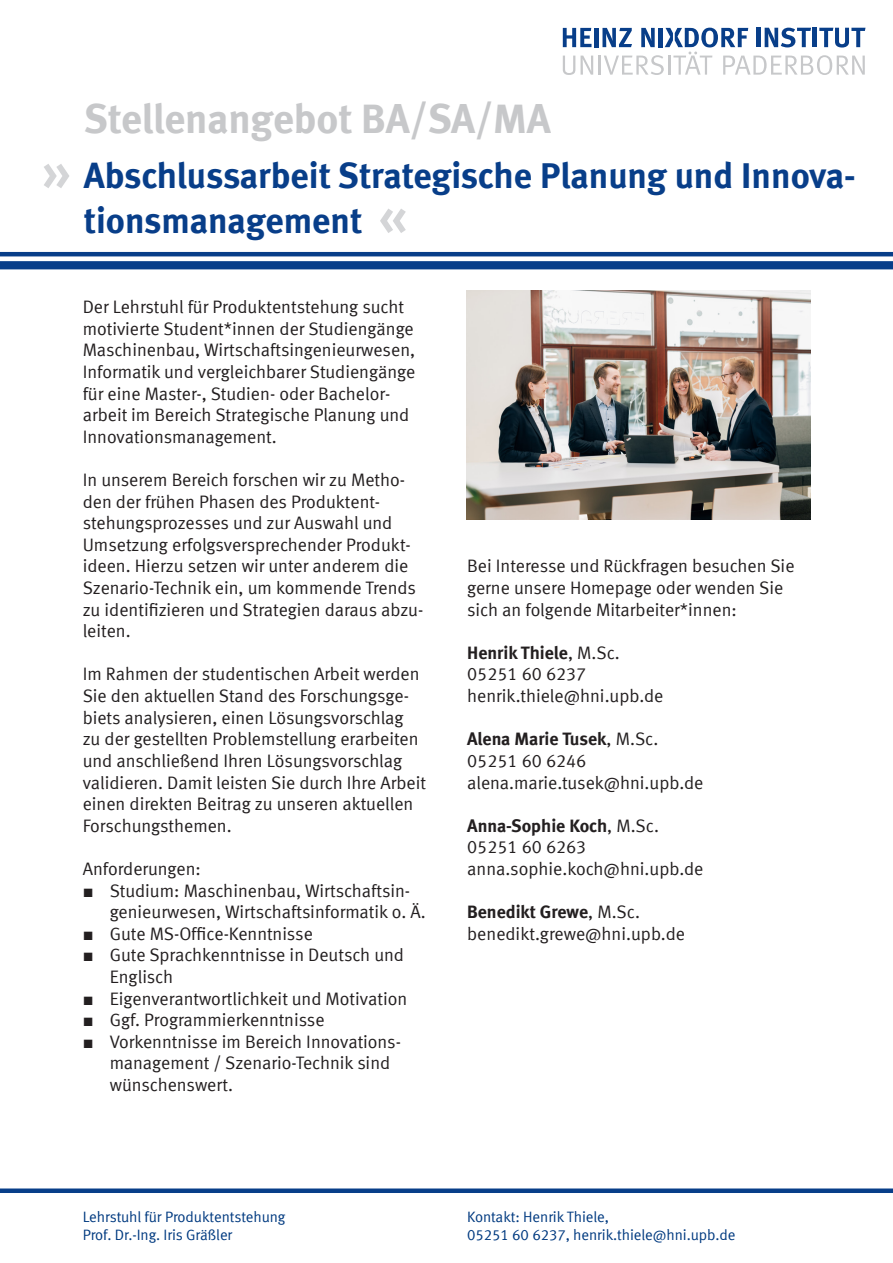
<style>
.page{position:relative;width:893px;height:1263px;background:#fff}
.page>*{position:absolute;margin:0;border:0;box-sizing:border-box;transform-origin:0 0}
.t1{font:52.5px "Meta Bold Caps";color:#d4d5d7}
.Ausschreibungsart{font:41.25px "Meta Bold LF";letter-spacing:-.005em;color:#c7c8ca}
.Ausschreibungsart-2{font:36px/45px "Meta Bold LF";color:#083e89}
.Fließtext{font:18px/21.6px "Meta Normal LF";color:#231f20}
.Fließtext-2{font:700 18px "Meta";color:#231f20}
.Fußzeile_linksbündig{font:15px/18px "Meta Normal LF";letter-spacing:-.005em;color:#003a80}
.s1{font-family:"Arial"}
.s2{font-family:"Meta Normal LF";font-weight:400}
</style>
<div class="page">
<svg style="left:563px;top:28px;width:28px;height:19px"></svg>
<hr style="left:594px;top:28px;width:4px;height:19px;background:#083e89">
<svg style="left:563px;top:56px;width:12px;height:19px"></svg>
<svg style="left:581px;top:56px;width:12px;height:19px"></svg>
<hr style="left:598px;top:56px;width:3px;height:19px;background:#c7c8ca">
<svg style="left:602px;top:28px;width:263px;height:47px"></svg>
<hr style="left:0;top:252px;width:893px;height:4px;background:#083e89">
<div style="left:0;top:1188px;width:893px;height:5px;background:#083e89"></div>
<div style="left:0;top:261px;width:893px;height:8px;background:#083e89"></div>
<img style="left:466px;top:291px;width:344px;height:229px">
<p class="t1" style="left:42px;top:140px;width:30px">»</p>
<p class="Ausschreibungsart" style="left:84px;top:94px;width:468px">Stellenangebot BA/SA/MA</p>
<p class="Ausschreibungsart-2" style="left:84px;top:153px;width:773px">Abschlussarbeit Strategische Planung und Innova&shy;tionsmanagement</p>
<p class="Fließtext" style="left:83px;top:296px;width:334px">Der Lehrstuhl für Produktentstehung sucht motivierte Student*innen der Studiengänge Maschinenbau, Wirtschaftsingenieurwesen, Informatik und vergleichbarer Studiengänge für eine Master-, Studien- oder Bachelor&shy;arbeit im Bereich Strategische Planung und Innovationsmanagement.</p>
<p class="Fließtext" style="left:83px;top:469px;width:342px">In unserem Bereich forschen wir zu Metho&shy;den der frühen Phasen des Produktent&shy;stehungsprozesses und zur Auswahl und Umsetzung erfolgsversprechender Produkt&shy;ideen. Hierzu setzen wir unter anderem die Szenario-Technik ein, um kommende Trends zu identifizieren und Strategien daraus abzu&shy;leiten.</p>
<p class="Fließtext" style="left:83px;top:663px;width:345px">Im Rahmen der studentischen Arbeit werden Sie den aktuellen Stand des Forschungsge&shy;biets analysieren, einen Lösungsvorschlag<br>zu der gestellten Problemstellung erarbeiten und anschließend Ihren Lösungsvorschlag validieren. Damit leisten Sie durch Ihre Arbeit einen direkten Beitrag zu unseren aktuellen Forschungsthemen.</p>
<p class="Fließtext" style="left:83px;top:858px;width:120px">Anforderungen:</p>
<p class="Fließtext" style="left:110px;top:879px;width:318px;text-indent:-27px"><span class="s1">■</span> Studium: Maschinenbau, Wirtschaftsin&shy;genieurwesen, Wirtschaftsinformatik o. Ä.</p>
<p class="Fließtext" style="left:83px;top:922px;width:232px"><span class="s1">■</span> Gute MS-Office-Kenntnisse</p>
<p class="Fließtext" style="left:110px;top:944px;width:296px;text-indent:-27px"><span class="s1">■</span> Gute Sprachkenntnisse in Deutsch und<br>Englisch</p>
<p class="Fließtext" style="left:83px;top:987px;width:326px"><span class="s1">■</span> Eigenverantwortlichkeit und Motivation</p>
<p class="Fließtext" style="left:83px;top:1009px;width:243px"><span class="s1">■</span> Ggf. Programmierkenntnisse</p>
<p class="Fließtext" style="left:110px;top:1030px;width:293px;text-indent:-27px"><span class="s1">■</span> Vorkenntnisse im Bereich Innovations&shy;management / Szenario-Technik sind wünschenswert.</p>
<p class="Fließtext" style="left:467px;top:555px;width:329px">Bei Interesse und Rückfragen besuchen Sie gerne unsere Homepage oder wenden Sie sich an folgende Mitarbeiter*innen:</p>
<p class="Fließtext-2" style="left:467px;top:642px;width:154px">Henrik Thiele<span class="s2">, M.Sc.</span></p>
<p class="Fließtext" style="left:467px;top:663px;width:121px">05251 60 6237</p>
<p class="Fließtext" style="left:467px;top:685px;width:198px">henrik.thiele@hni.upb.de</p>
<p class="Fließtext-2" style="left:467px;top:728px;width:193px">Alena Marie Tusek<span class="s2">, M.Sc.</span></p>
<p class="Fließtext" style="left:467px;top:750px;width:121px">05251 60 6246</p>
<p class="Fließtext" style="left:467px;top:771px;width:238px">alena.marie.tusek@hni.upb.de</p>
<p class="Fließtext-2" style="left:467px;top:815px;width:193px">Anna-Sophie Koch<span class="s2">, M.Sc.</span></p>
<p class="Fließtext" style="left:467px;top:836px;width:121px">05251 60 6263</p>
<p class="Fließtext" style="left:467px;top:858px;width:238px">anna.sophie.koch@hni.upb.de</p>
<p class="Fließtext-2" style="left:467px;top:901px;width:174px">Benedikt Grewe<span class="s2">, M.Sc.</span></p>
<p class="Fließtext" style="left:467px;top:922px;width:219px">benedikt.grewe@hni.upb.de</p>
<p class="Fußzeile_linksbündig" style="left:83px;top:1207px;width:204px">Lehrstuhl für Produktentstehung</p>
<p class="Fußzeile_linksbündig" style="left:83px;top:1225px;width:151px">Prof. Dr.-Ing. Iris Gräßler</p>
<p class="Fußzeile_linksbündig" style="left:467px;top:1207px;width:270px">Kontakt: Henrik Thiele,<br>05251 60 6237, henrik.thiele@hni.upb.de</p>
</div>
